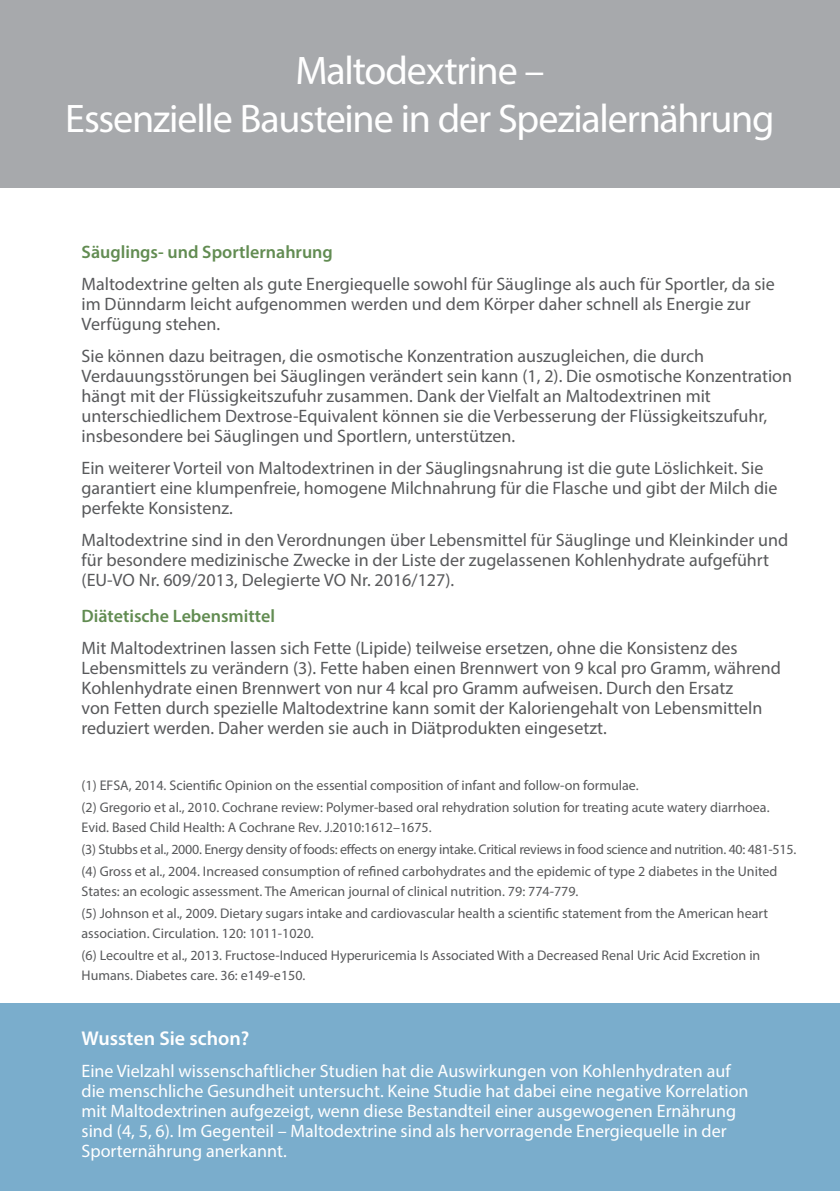
<style>
.page{position:relative;width:840px;height:1191px;background:#fff}
.page>*{position:absolute;margin:0;border:0;box-sizing:border-box;transform-origin:0 0}
.t1{font:40px/48px "Myriad Pro";letter-spacing:-.03em;color:#fff;text-align:center}
.t2{font:600 20px "Myriad Pro";color:#fff}
.t3{font:18px/20px "Myriad Pro";color:#58595b}
.t4{font:18px/20px "Myriad Pro";color:#fff}
.t5{font:600 18px "Myriad Pro";color:#628c52}
.t6{font:14px/22px "Myriad Pro";color:#58595b}
</style>
<div class="page">
<div style="left:0;top:0;width:839px;height:187px;background:#a7a9ac"></div>
<div style="left:0;top:1003px;width:839px;height:188px;background:#7aadcc"></div>
<h1 class="t1" style="left:65px;top:46px;width:710px">Maltodextrine –<br>Essenzielle Bausteine in der Spezialernährung</h1>
<p class="t5" style="left:81px;top:240px;width:253px">Säuglings- und Sportlernahrung</p>
<p class="t3" style="left:81px;top:273px;width:694px">Maltodextrine gelten als gute Energiequelle sowohl für Säuglinge als auch für Sportler, da sie im Dünndarm leicht aufgenommen werden und dem Körper daher schnell als Energie zur<br>Verfügung stehen.</p>
<p class="t3" style="left:81px;top:345px;width:711px">Sie können dazu beitragen, die osmotische Konzentration auszugleichen, die durch Verdauungsstörungen bei Säuglingen verändert sein kann (1, 2). Die osmotische Konzentration hängt mit der Flüssigkeitszufuhr zusammen. Dank der Vielfalt an Maltodextrinen mit unterschiedlichem Dextrose-Equivalent können sie die Verbesserung der Flüssigkeitszufuhr, insbesondere bei Säuglingen und Sportlern, unterstützen.</p>
<p class="t3" style="left:81px;top:457px;width:697px">Ein weiterer Vorteil von Maltodextrinen in der Säuglingsnahrung ist die gute Löslichkeit. Sie garantiert eine klumpenfreie, homogene Milchnahrung für die Flasche und gibt der Milch die perfekte Konsistenz.</p>
<p class="t3" style="left:81px;top:529px;width:707px">Maltodextrine sind in den Verordnungen über Lebensmittel für Säuglinge und Kleinkinder und für besondere medizinische Zwecke in der Liste der zugelassenen Kohlenhydrate aufgeführt (EU-VO Nr. 609/2013, Delegierte VO Nr. 2016/127).</p>
<p class="t5" style="left:81px;top:604px;width:195px">Diätetische Lebensmittel</p>
<p class="t3" style="left:81px;top:637px;width:700px">Mit Maltodextrinen lassen sich Fette (Lipide) teilweise ersetzen, ohne die Konsistenz des Lebensmittels zu verändern (3). Fette haben einen Brennwert von 9 kcal pro Gramm, während Kohlenhydrate einen Brennwert von nur 4 kcal pro Gramm aufweisen. Durch den Ersatz<br>von Fetten durch spezielle Maltodextrine kann somit der Kaloriengehalt von Lebensmitteln reduziert werden. Daher werden sie auch in Diätprodukten eingesetzt.</p>
<p class="t6" style="left:81px;top:774px;width:689px">(1) EFSA, 2014. Scientific Opinion on the essential composition of infant and follow-on formulae.<br>(2) Gregorio et al., 2010. Cochrane review: Polymer-based oral rehydration solution for treating acute watery diarrhoea.</p>
<p class="t6" style="left:81px;top:816px;width:715px">Evid. Based Child Health: A Cochrane Rev. J.2010:1612–1675.<br>(3) Stubbs et al., 2000. Energy density of foods: effects on energy intake. Critical reviews in food science and nutrition. 40: 481-515. (4) Gross et al., 2004. Increased consumption of refined carbohydrates and the epidemic of type 2 diabetes in the United</p>
<p class="t6" style="left:81px;top:880px;width:687px">States: an ecologic assessment. The American journal of clinical nutrition. 79: 774-779.<br>(5) Johnson et al., 2009. Dietary sugars intake and cardiovascular health a scientific statement from the American heart</p>
<p class="t6" style="left:81px;top:922px;width:680px">association. Circulation. 120: 1011-1020.<br>(6) Lecoultre et al., 2013. Fructose-Induced Hyperuricemia Is Associated With a Decreased Renal Uric Acid Excretion in</p>
<p class="t6" style="left:81px;top:964px;width:225px">Humans. Diabetes care. 36: e149-e150.</p>
<p class="t2" style="left:81px;top:1025px;width:169px">Wussten Sie schon?</p>
<p class="t4" style="left:81px;top:1060px;width:668px">Eine Vielzahl wissenschaftlicher Studien hat die Auswirkungen von Kohlenhydraten auf die menschliche Gesundheit untersucht. Keine Studie hat dabei eine negative Korrelation mit Maltodextrinen aufgezeigt, wenn diese Bestandteil einer ausgewogenen Ernährung sind (4, 5, 6). Im Gegenteil – Maltodextrine sind als hervorragende Energiequelle in der Sporternährung anerkannt.</p>
</div>
